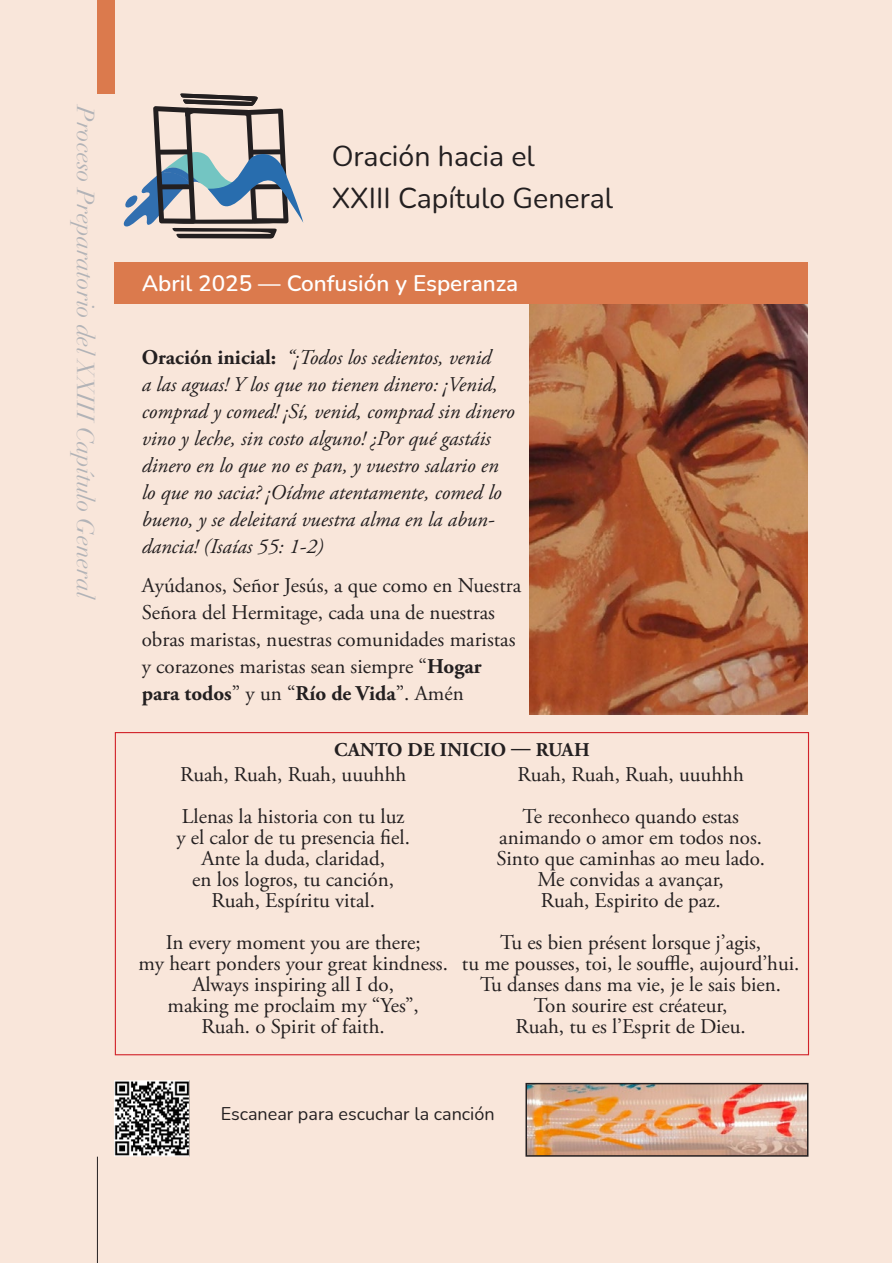
<style>
.page{position:relative;width:893px;height:1263px;background:#fff}
.page>*{position:absolute;margin:0;border:0;box-sizing:border-box;transform-origin:0 0}
.t1{font:28.5px "Nunito";color:#231f20}
.t2{font:italic 24px "Didot";color:#b2b3b7}
.t3{font:600 22.5px "Nunito";color:#fff}
.t4{font:21px/27px "Adobe Garamond Pro";color:#231f20}
.t5{font:italic 21px/27px "Adobe Garamond Pro";color:#231f20}
.t6{font:700 19.5px "Adobe Garamond Pro";letter-spacing:.015em;color:#231f20}
.t7{font:18px "Nunito";color:#231f20}
.s1{font-weight:700;font-style:normal}
.s2{font-weight:700}
</style>
<div class="page">
<div style="left:0;top:0;width:892px;height:1263px;background:#f9e6da"></div>
<hr style="left:97px;top:1157px;width:1px;height:106px;background:#231f20">
<div style="left:97px;top:0;width:18px;height:94px;background:#db7a4d"></div>
<svg style="left:123px;top:93px;width:180px;height:146px"></svg>
<div style="left:115px;top:262px;width:693px;height:42px;background:#db7a4d"></div>
<img style="left:530px;top:304px;width:278px;height:410px">
<img style="left:115px;top:1080px;width:75px;height:77px">
<img style="left:528px;top:1086px;width:277px;height:68px">
<div style="left:525px;top:1083px;width:283px;height:74px;border:2px solid #231f20"></div>
<p class="t2" style="left:100px;top:106px;width:495px;rotate:90deg">Proceso Preparatorio del XXIII Capítulo General</p>
<p class="t1" style="left:332px;top:136px;width:205px">Oración hacia el</p>
<p class="t1" style="left:332px;top:178px;width:283px">XXIII Capítulo General</p>
<p class="t3" style="left:142px;top:267px;width:378px">Abril 2025 — Confusión y Esperanza</p>
<p class="t5" style="left:142px;top:345px;width:374px"><span class="s1">Oración inicial:</span> “¡Todos los sedientos, venid<br>a las aguas! Y los que no tienen dinero: ¡Venid, comprad y comed! ¡Sí, venid, comprad sin dinero vino y leche, sin costo alguno! ¿Por qué gastáis dinero en lo que no es pan, y vuestro salario en lo que no sacia? ¡Oídme atentamente, comed lo bueno, y se deleitará vuestra alma en la abun&shy;dancia! (Isaías 55: 1-2)</p>
<p class="t4" style="left:142px;top:573px;width:381px">Ayúdanos, Señor Jesús, a que como en Nuestra Señora del Hermitage, cada una de nuestras obras maristas, nuestras comunidades maristas y corazones maristas sean siempre “<span class="s2">Hogar para todos</span>” y un “<span class="s2">Río de Vida</span>”. Amén</p>
<p class="t6" style="left:334px;top:738px;width:257px">CANTO DE INICIO — RUAH</p>
<p class="t4" style="left:180px;top:762px;width:228px">Ruah, Ruah, Ruah, uuuhhh</p>
<p class="t4" style="left:182px;top:804px;width:224px">Llenas la historia con tu luz</p>
<p class="t4" style="left:176px;top:825px;width:235px">y el calor de tu presencia fiel.</p>
<p class="t4" style="left:201px;top:846px;width:185px">Ante la duda, claridad,</p>
<p class="t4" style="left:192px;top:867px;width:203px">en los logros, tu canción,</p>
<p class="t4" style="left:211px;top:888px;width:165px">Ruah, Espíritu vital.</p>
<p class="t4" style="left:166px;top:930px;width:256px">In every moment you are there;</p>
<p class="t4" style="left:138px;top:951px;width:311px">my heart ponders your great kindness.</p>
<p class="t4" style="left:192px;top:972px;width:203px">Always inspiring all I do,</p>
<p class="t4" style="left:168px;top:993px;width:253px">making me proclaim my “Yes”,</p>
<p class="t4" style="left:202px;top:1014px;width:185px">Ruah. o Spirit of faith.</p>
<p class="t4" style="left:518px;top:762px;width:228px">Ruah, Ruah, Ruah, uuuhhh</p>
<p class="t4" style="left:523px;top:804px;width:218px">Te reconheco quando estas</p>
<p class="t4" style="left:499px;top:825px;width:264px">animando o amor em todos nos.</p>
<p class="t4" style="left:496px;top:846px;width:270px">Sinto que caminhas ao meu lado.</p>
<p class="t4" style="left:538px;top:867px;width:188px">Me convidas a avançar,</p>
<p class="t4" style="left:541px;top:888px;width:181px">Ruah, Espirito de paz.</p>
<p class="t4" style="left:500px;top:930px;width:262px">Tu es bien présent lorsque j’agis,</p>
<p class="t4" style="left:462px;top:951px;width:339px">tu me pousses, toi, le souffle, aujourd’hui.</p>
<p class="t4" style="left:480px;top:972px;width:303px">Tu danses dans ma vie, je le sais bien.</p>
<p class="t4" style="left:534px;top:993px;width:195px">Ton sourire est créateur,</p>
<p class="t4" style="left:515px;top:1014px;width:232px">Ruah, tu es l’Esprit de Dieu.</p>
<p class="t7" style="left:221px;top:1101px;width:275px">Escanear para escuchar la canción</p>
</div>
